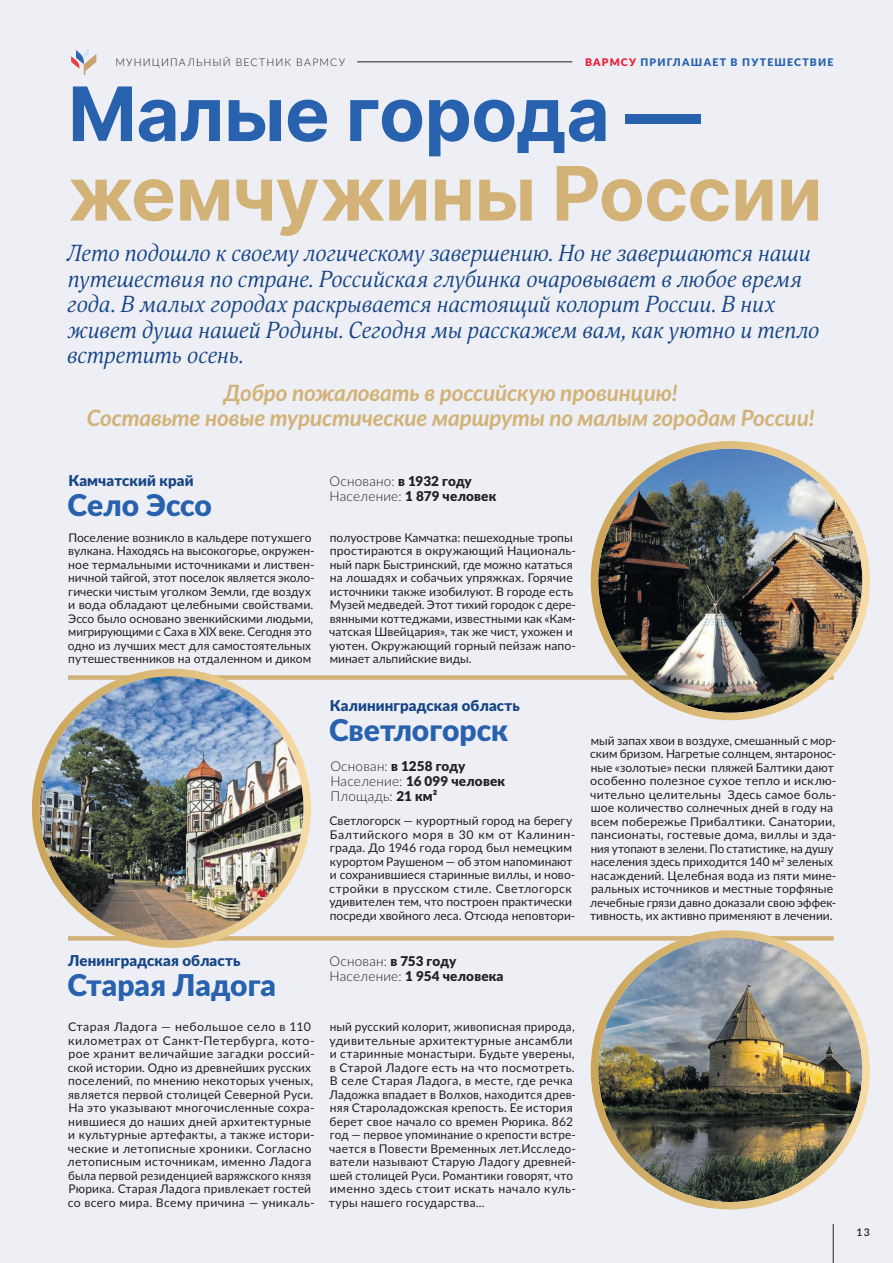
<style>
.page{position:relative;width:893px;height:1263px;background:#edeff5}
.page>*{position:absolute;margin:0;border:0;box-sizing:border-box;transform-origin:0 0}
.t1{font:700 75px "Inter";letter-spacing:-.01em;color:#d2b277}
.t2{font:700 75px "Inter";letter-spacing:-.01em;color:#2861ae}
.t3{font:900 30px "Lato";color:#2861ae}
.t4{font:italic 22.5px/25.5px "Orbi";letter-spacing:.005em;color:#164485}
.t5{font:italic 700 22.5px/25.5px "Lato";letter-spacing:-.005em;color:#d2b277;text-align:center}
.t6{font:900 15px "Lato";letter-spacing:.01em;color:#164485}
.t7{font:900 13.5px/15px "Lato";letter-spacing:.015em;color:#231f20}
.t8{font:300 13.5px/15px "Lato";letter-spacing:.02em;color:#231f20}
.t9{font:12px/13.5px "Lato";letter-spacing:.01em;color:#231f20}
.t10{font:900 10.5px "Lato";letter-spacing:.11em;color:#2861ae}
.t11{font:300 10.5px "Lato";letter-spacing:.11em;color:#231f20}
.t12{font:600 10.5px "Lato";color:#231f20}
.s1{color:#ed1a35}
.s2{font-weight:300}
.s3{font-weight:900}
</style>
<div class="page">
<div style="left:68px;top:675px;width:766px;height:5px;background:#d2b277"></div>
<div style="left:68px;top:936px;width:766px;height:5px;background:#d2b277"></div>
<img style="left:598px;top:449px;width:264px;height:264px;border-radius:132px">
<div style="left:591px;top:441px;width:279px;height:279px;border:8px solid #fff;border-radius:50%"></div>
<img style="left:598px;top:938px;width:264px;height:264px;border-radius:132px">
<div style="left:591px;top:930px;width:279px;height:279px;border:8px solid #fff;border-radius:50%"></div>
<img style="left:39px;top:676px;width:265px;height:264px;border-radius:132px">
<div style="left:32px;top:669px;width:279px;height:279px;border:8px solid #fff;border-radius:50%"></div>
<svg style="left:71px;top:48px;width:25px;height:27px"></svg>
<hr style="left:833px;top:1224px;width:1px;height:39px;background:#231f20">
<hr style="left:357px;top:62px;width:215px;height:1px;background:#231f20">
<p class="t11" style="left:115px;top:55px;width:231px">МУНИЦИПАЛЬНЫЙ ВЕСТНИК ВАРМСУ</p>
<p class="t10" style="left:585px;top:54px;width:250px"><span class="s1">ВАРМСУ</span> ПРИГЛАШАЕТ В ПУТЕШЕСТВИЕ</p>
<h1 class="t2" style="left:68px;top:59px;width:634px">Малые города —</h1>
<h1 class="t1" style="left:68px;top:139px;width:756px">жемчужины России</h1>
<p class="t4" style="left:67px;top:240px;width:754px">Лето подошло к своему логическому завершению. Но не завершаются наши путешествия по стране. Российская глубинка очаровывает в любое время года. В малых городах раскрывается настоящий колорит России. В них живет душа нашей Родины. Сегодня мы расскажем вам, как уютно и тепло встретить осень.</p>
<h3 class="t5" style="left:87px;top:379px;width:730px">Добро пожаловать в российскую провинцию!<br>Составьте новые туристические маршруты по малым городам России!</h3>
<p class="t6" style="left:68px;top:469px;width:127px">Камчатский край</p>
<h2 class="t3" style="left:68px;top:483px;width:146px">Село Эссо</h2>
<p class="t7" style="left:330px;top:473px;width:168px"><span class="s2">Основано:</span> в 1932 году<br><span class="s2">Население:</span> 1 879 человек</p>
<p class="t9" style="left:68px;top:530px;width:248px">Поселение возникло в кальдере потухшего вулкана. Находясь на высокогорье, окружен&shy;ное термальными источниками и листвен&shy;ничной тайгой, этот поселок является эколо&shy;гически чистым уголком Земли, где воздух и вода обладают целебными свойствами.<br>Эссо было основано эвенкийскими людьми, мигрирующими с Саха в XIX веке. Сегодня это одно из лучших мест для самостоятельных путешественников на отдаленном и диком</p>
<p class="t9" style="left:329px;top:530px;width:248px">полуострове Камчатка: пешеходные тропы простираются в окружающий Националь&shy;ный парк Быстринский, где можно кататься на лошадях и собачьих упряжках. Горячие источники также изобилуют. В городе есть Музей медведей. Этот тихий городок с дере&shy;вянными коттеджами, известными как «Кам&shy;чатская Швейцария», так же чист, ухожен и уютен. Окружающий горный пейзаж напо&shy;минает альпийские виды.</p>
<p class="t6" style="left:330px;top:694px;width:191px">Калининградская область</p>
<h2 class="t3" style="left:329px;top:708px;width:181px">Светлогорск</h2>
<p class="t8" style="left:330px;top:758px;width:176px">Основан: <span class="s3">в 1258 году<br></span>Население: <span class="s3">16 099 человек<br></span>Площадь: <span class="s3">21 км²</span></p>
<p class="t6" style="left:68px;top:949px;width:174px">Ленинградская область</p>
<h2 class="t3" style="left:68px;top:963px;width:210px">Старая Ладога</h2>
<p class="t9" style="left:329px;top:814px;width:248px">Светлогорск — курортный город на берегу Балтийского моря в 30 км от Калинин&shy;града. До 1946 года город был немецким курортом Раушеном — об этом напоминают и сохранившиеся старинные виллы, и ново&shy;стройки в прусском стиле. Светлогорск удивителен тем, что построен практически посреди хвойного леса. Отсюда неповтори-</p>
<p class="t7" style="left:330px;top:953px;width:175px"><span class="s2">Основан:</span> в 753 году<br><span class="s2">Население:</span> 1 954 человека</p>
<p class="t9" style="left:68px;top:1019px;width:248px">Старая Ладога — небольшое село в 110 километрах от Санкт-Петербурга, кото&shy;рое хранит величайшие загадки россий&shy;ской истории. Одно из древнейших русских поселений, по мнению некоторых ученых, является первой столицей Северной Руси.<br>На это указывают многочисленные сохра&shy;нившиеся до наших дней архитектурные и культурные артефакты, а также истори&shy;ческие и летописные хроники. Согласно летописным источникам, именно Ладога была первой резиденцией варяжского князя Рюрика. Старая Ладога привлекает гостей со всего мира. Всему причина — уникаль-</p>
<p class="t9" style="left:329px;top:1019px;width:249px">ный русский колорит, живописная природа, удивительные архитектурные ансамбли и старинные монастыри. Будьте уверены, в Старой Ладоге есть на что посмотреть.<br>В селе Старая Ладога, в месте, где речка Ладожка впадает в Волхов, находится древ&shy;няя Староладожская крепость. Ее история берет свое начало со времен Рюрика. 862 год — первое упоминание о крепости встре&shy;чается в Повести Временных лет.Исследо&shy;ватели называют Старую Ладогу древней&shy;шей столицей Руси. Романтики говорят, что именно здесь стоит искать начало куль&shy;туры нашего государства...</p>
<p class="t9" style="left:590px;top:733px;width:248px">мый запах хвои в воздухе, смешанный с мор&shy;ским бризом. Нагретые солнцем, янтаронос&shy;ные «золотые» пески пляжей Балтики дают особенно полезное сухое тепло и исклю&shy;чительно целительны Здесь самое боль&shy;шое количество солнечных дней в году на всем побережье Прибалтики. Санатории, пансионаты, гостевые дома, виллы и зда&shy;ния утопают в зелени. По статистике, на душу населения здесь приходится 140 м<sup>2</sup> зеленых насаждений. Целебная вода из пяти мине&shy;ральных источников и местные торфяные лечебные грязи давно доказали свою эффек&shy;тивность, их активно применяют в лечении.</p>
<p class="t12" style="left:857px;top:1225px;width:15px">13</p>
</div>
